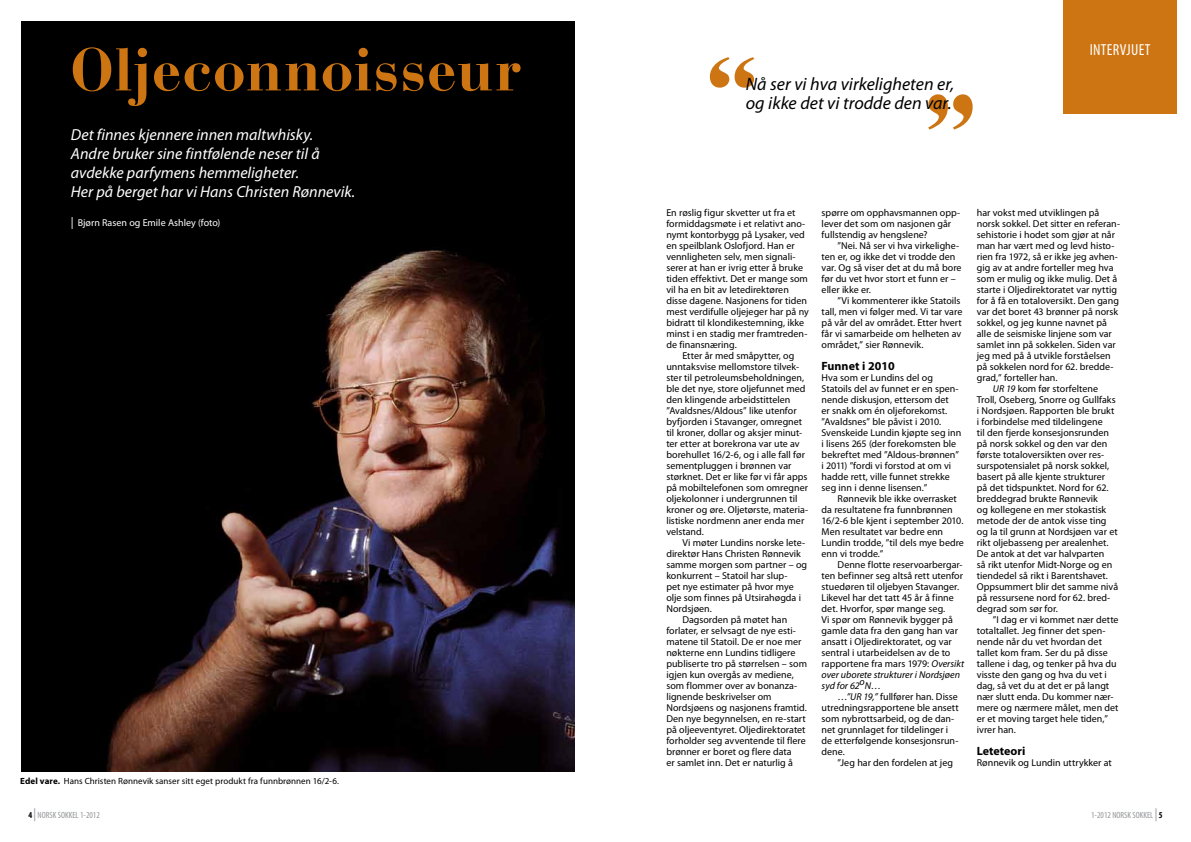
<style>
.page{position:relative;width:1191px;height:842px;background:#fff}
.page>*{position:absolute;margin:0;border:0;box-sizing:border-box;transform-origin:0 0}
.t1{font:700 63px "Bauer Bodoni BT";letter-spacing:.03em;color:#cd7513}
.t2{font:italic 18px/19px "Myriad Pro";color:#000}
.t3{font:italic 16px/19.2px "Myriad Pro";color:#fff}
.t4{font:condensed 16px "Myriad Pro";color:#fff}
.t5{font:700 12px "Myriad Pro";color:#000}
.t6{font:10px/11px "Myriad Pro";color:#000}
.t7{font:10px "Myriad Pro";color:#fff}
.t8{font:9px "Myriad Pro";letter-spacing:.005em;color:#000}
.t9{font:condensed 9px "Myriad Pro";color:#939598}
.s1{font-size:12px}
.s2{font-weight:700}
.s3{font-style:italic}
.s4{font-weight:700;color:#000}
.s5{font-size:13px}
</style>
<div class="page">
<img style="left:21px;top:21px;width:553px;height:750px">
<div style="left:1063px;top:0;width:113px;height:113px;background:#cd7513"></div>
<svg style="left:710px;top:57px;width:44px;height:31px"></svg>
<svg style="left:928px;top:94px;width:44px;height:36px"></svg>
<h1 class="t1" style="left:71px;top:30px;width:451px">Oljeconnoisseur</h1>
<h3 class="t3" style="left:71px;top:125px;width:286px">Det finnes kjennere innen maltwhisky.<br>Andre bruker sine fintfølende neser til å avdekke parfymens hemmeligheter.<br>Her på berget har vi Hans Christen Rønnevik.</h3>
<p class="t7" style="left:71px;top:217px;width:151px"><span class="s1">|</span> Bjørn Rasen og Emile Ashley (foto)</p>
<p class="t8" style="left:20px;top:776px;width:320px"><span class="s2">Edel vare.</span> Hans Christen Rønnevik sanser sitt eget produkt fra funnbrønnen 16/2-6.</p>
<h2 class="t2" style="left:746px;top:75px;width:210px">Nå ser vi hva virkeligheten er, og ikke det vi trodde den var.</h2>
<h3 class="t4" style="left:1089px;top:41px;width:7px">INTERVJ</h3>
<h3 class="t4" style="left:1131px;top:41px;width:14px">UET</h3>
<p class="t6" style="left:666px;top:207px;width:144px">En røslig figur skvetter ut fra et formiddagsmøte i et relativt ano&shy;nymt kontorbygg på Lysaker, ved en speilblank Oslofjord. Han er vennligheten selv, men signali&shy;serer at han er ivrig etter å bruke tiden effektivt. Det er mange som vil ha en bit av letedirektøren disse dagene. Nasjonens for tiden mest verdifulle oljejeger har på ny bidratt til klondikestemning, ikke minst i en stadig mer framtreden&shy;de finansnæring.</p>
<p class="t6" style="left:666px;top:350px;width:143px;text-indent:16px">Etter år med småpytter, og unntaksvise mellomstore tilvek&shy;ster til petroleumsbeholdningen, ble det nye, store oljefunnet med den klingende arbeidstittelen ”Avaldsnes/Aldous” like utenfor byfjorden i Stavanger, omregnet til kroner, dollar og aksjer minut&shy;ter etter at borekrona var ute av borehullet 16/2-6, og i alle fall før sementpluggen i brønnen var størknet. Det er like før vi får apps på mobiltelefonen som omregner oljekolonner i undergrunnen til kroner og øre. Oljetørste, materia&shy;listiske nordmenn aner enda mer velstand.</p>
<p class="t6" style="left:682px;top:537px;width:124px">Vi møter Lundins norske lete-</p>
<p class="t6" style="left:666px;top:548px;width:136px">direktør Hans Christen Rønnevik</p>
<p class="t6" style="left:666px;top:559px;width:142px">samme morgen som partner – og</p>
<p class="t6" style="left:666px;top:570px;width:123px">konkurrent – Statoil har slup-</p>
<p class="t6" style="left:666px;top:581px;width:129px">pet nye estimater på hvor mye</p>
<p class="t6" style="left:666px;top:592px;width:136px">olje som finnes på Utsirahøgda i</p>
<p class="t6" style="left:666px;top:603px;width:47px">Nordsjøen.</p>
<p class="t6" style="left:682px;top:614px;width:106px">Dagsorden på møtet han</p>
<p class="t6" style="left:666px;top:625px;width:131px">forlater, er selvsagt de nye esti-</p>
<p class="t6" style="left:666px;top:636px;width:137px">matene til Statoil. De er noe mer</p>
<p class="t6" style="left:666px;top:647px;width:131px">nøkterne enn Lundins tidligere</p>
<p class="t6" style="left:666px;top:658px;width:142px">publiserte tro på størrelsen – som</p>
<p class="t6" style="left:666px;top:669px;width:129px">igjen kun overgås av mediene,</p>
<p class="t6" style="left:666px;top:680px;width:132px">som flommer over av bonanza-</p>
<p class="t6" style="left:666px;top:691px;width:107px">lignende beskrivelser om</p>
<p class="t6" style="left:666px;top:702px;width:142px">Nordsjøens og nasjonens framtid.</p>
<p class="t6" style="left:666px;top:713px;width:141px">Den nye begynnelsen, en re-start</p>
<p class="t6" style="left:666px;top:724px;width:141px">på oljeeventyret. Oljedirektoratet</p>
<p class="t6" style="left:666px;top:735px;width:141px">forholder seg avventende til flere</p>
<p class="t6" style="left:666px;top:746px;width:127px">brønner er boret og flere data</p>
<p class="t6" style="left:666px;top:757px;width:128px">er samlet inn. Det er naturlig å</p>
<p class="t6" style="left:821px;top:207px;width:140px">spørre om opphavsmannen opp&shy;lever det som om nasjonen går fullstendig av hengslene?</p>
<p class="t6" style="left:821px;top:240px;width:141px;text-indent:16px">”Nei. Nå ser vi hva virkelighe&shy;ten er, og ikke det vi trodde den var. Og så viser det at du må bore før du vet hvor stort et funn er – eller ikke er.</p>
<p class="t6" style="left:821px;top:295px;width:142px;text-indent:16px">”Vi kommenterer ikke Statoils tall, men vi følger med. Vi tar vare på vår del av området. Etter hvert får vi samarbeide om helheten av området,” sier Rønnevik.</p>
<p class="t5" style="left:821px;top:359px;width:75px">Funnet i 2010</p>
<p class="t6" style="left:821px;top:372px;width:141px">Hva som er Lundins del og<br>Statoils del av funnet er en spen&shy;nende diskusjon, ettersom det<br>er snakk om én oljeforekomst. ”Avaldsnes” ble påvist i 2010.<br>Svenskeide Lundin kjøpte seg inn i lisens 265 (der forekomsten ble bekreftet med ”Aldous-brønnen” i 2011) ”fordi vi forstod at om vi hadde rett, ville funnet strekke seg inn i denne lisensen.”</p>
<p class="t6" style="left:821px;top:493px;width:144px;text-indent:16px">Rønnevik ble ikke overrasket da resultatene fra funnbrønnen<br>16/2-6 ble kjent i september 2010.<br>Men resultatet var bedre enn<br>Lundin trodde, ”til dels mye bedre enn vi trodde.”</p>
<p class="t6" style="left:821px;top:559px;width:144px;text-indent:16px">Denne flotte reservoarbergar&shy;ten befinner seg altså rett utenfor stuedøren til oljebyen Stavanger.<br>Likevel har det tatt 45 år å finne det. Hvorfor, spør mange seg.<br>Vi spør om Rønnevik bygger på gamle data fra den gang han var ansatt i Oljedirektoratet, og var sentral i utarbeidelsen av de to rapportene fra mars 1979: <span class="s3">Oversikt over uborete strukturer i Nordsjøen syd for 62</span><sup>o</sup><span class="s3">N</span>…</p>
<p class="t6" style="left:821px;top:691px;width:139px;text-indent:16px">…<span class="s3">”UR 19,”</span> fullfører han. Disse utredningsrapportene ble ansett som nybrottsarbeid, og de dan&shy;net grunnlaget for tildelinger i de etterfølgende konsesjonsrun&shy;dene.</p>
<p class="t6" style="left:837px;top:757px;width:117px">”Jeg har den fordelen at jeg</p>
<p class="t6" style="left:976px;top:207px;width:124px">har vokst med utviklingen på</p>
<p class="t6" style="left:976px;top:218px;width:145px">norsk sokkel. Det sitter en referan-</p>
<p class="t6" style="left:976px;top:229px;width:140px">sehistorie i hodet som gjør at når</p>
<p class="t6" style="left:976px;top:240px;width:139px">man har vært med og levd histo-</p>
<p class="t6" style="left:976px;top:251px;width:143px">rien fra 1972, så er ikke jeg avhen-</p>
<p class="t6" style="left:976px;top:262px;width:138px">gig av at andre forteller meg hva</p>
<p class="t6" style="left:976px;top:273px;width:142px">som er mulig og ikke mulig. Det å</p>
<p class="t6" style="left:976px;top:284px;width:142px">starte i Oljedirektoratet var nyttig</p>
<p class="t6" style="left:976px;top:295px;width:144px">for å få en totaloversikt. Den gang</p>
<p class="t6" style="left:976px;top:306px;width:143px">var det boret 43 brønner på norsk</p>
<p class="t6" style="left:976px;top:317px;width:132px">sokkel, og jeg kunne navnet på</p>
<p class="t6" style="left:976px;top:328px;width:137px">alle de seismiske linjene som var</p>
<p class="t6" style="left:976px;top:339px;width:140px">samlet inn på sokkelen. Siden var</p>
<p class="t6" style="left:976px;top:350px;width:135px">jeg med på å utvikle forståelsen</p>
<p class="t6" style="left:976px;top:361px;width:138px">på sokkelen nord for 62. bredde-</p>
<p class="t6" style="left:976px;top:372px;width:82px">grad,” forteller han.</p>
<p class="t6" style="left:992px;top:383px;width:107px"><span class="s3">UR 19</span> kom før storfeltene</p>
<p class="t6" style="left:976px;top:394px;width:140px">Troll, Oseberg, Snorre og Gullfaks</p>
<p class="t6" style="left:976px;top:405px;width:139px">i Nordsjøen. Rapporten ble brukt</p>
<p class="t6" style="left:976px;top:416px;width:127px">i forbindelse med tildelingene</p>
<p class="t6" style="left:976px;top:427px;width:134px">til den fjerde konsesjonsrunden</p>
<p class="t6" style="left:976px;top:438px;width:132px">på norsk sokkel og den var den</p>
<p class="t6" style="left:976px;top:449px;width:129px">første totaloversikten over res-</p>
<p class="t6" style="left:976px;top:460px;width:134px">surspotensialet på norsk sokkel,</p>
<p class="t6" style="left:976px;top:471px;width:130px">basert på alle kjente strukturer</p>
<p class="t6" style="left:976px;top:482px;width:133px">på det tidspunktet. Nord for 62.</p>
<p class="t6" style="left:976px;top:493px;width:123px">breddegrad brukte Rønnevik</p>
<p class="t6" style="left:976px;top:504px;width:131px">og kollegene en mer stokastisk</p>
<p class="t6" style="left:976px;top:515px;width:131px">metode der de antok visse ting</p>
<p class="t6" style="left:976px;top:526px;width:142px">og la til grunn at Nordsjøen var et</p>
<p class="t6" style="left:976px;top:537px;width:133px">rikt oljebasseng per arealenhet.</p>
<p class="t6" style="left:976px;top:548px;width:129px">De antok at det var halvparten</p>
<p class="t6" style="left:976px;top:559px;width:137px">så rikt utenfor Midt-Norge og en</p>
<p class="t6" style="left:976px;top:570px;width:133px">tiendedel så rikt i Barentshavet.</p>
<p class="t6" style="left:976px;top:581px;width:143px">Oppsummert blir det samme nivå</p>
<p class="t6" style="left:976px;top:592px;width:135px">på ressursene nord for 62. bred-</p>
<p class="t6" style="left:976px;top:603px;width:83px">degrad som sør for.</p>
<p class="t6" style="left:992px;top:614px;width:127px">”I dag er vi kommet nær dette</p>
<p class="t6" style="left:976px;top:625px;width:130px">totaltallet. Jeg finner det spen-</p>
<p class="t6" style="left:976px;top:636px;width:127px">nende når du vet hvordan det</p>
<p class="t6" style="left:976px;top:647px;width:132px">tallet kom fram. Ser du på disse</p>
<p class="t6" style="left:976px;top:658px;width:141px">tallene i dag, og tenker på hva du</p>
<p class="t6" style="left:976px;top:669px;width:132px">visste den gang og hva du vet i</p>
<p class="t6" style="left:976px;top:680px;width:134px">dag, så vet du at det er på langt</p>
<p class="t6" style="left:976px;top:691px;width:138px">nær slutt enda. Du kommer nær-</p>
<p class="t6" style="left:976px;top:702px;width:143px">mere og nærmere målet, men det</p>
<p class="t6" style="left:976px;top:713px;width:133px">er et moving target hele tiden,”</p>
<p class="t6" style="left:976px;top:724px;width:41px">ivrer han.</p>
<p class="t5" style="left:977px;top:744px;width:50px">Leteteori</p>
<p class="t6" style="left:977px;top:757px;width:136px">Rønnevik og Lundin uttrykker at</p>
<p class="t9" style="left:28px;top:810px;width:73px"><span class="s4">4</span> <span class="s5">|</span> NORSK SOKKEL 1-2012</p>
<p class="t9" style="left:1091px;top:810px;width:73px">1-2012 NORSK SOKKEL <span class="s5">|</span> <span class="s4">5</span></p>
</div>
